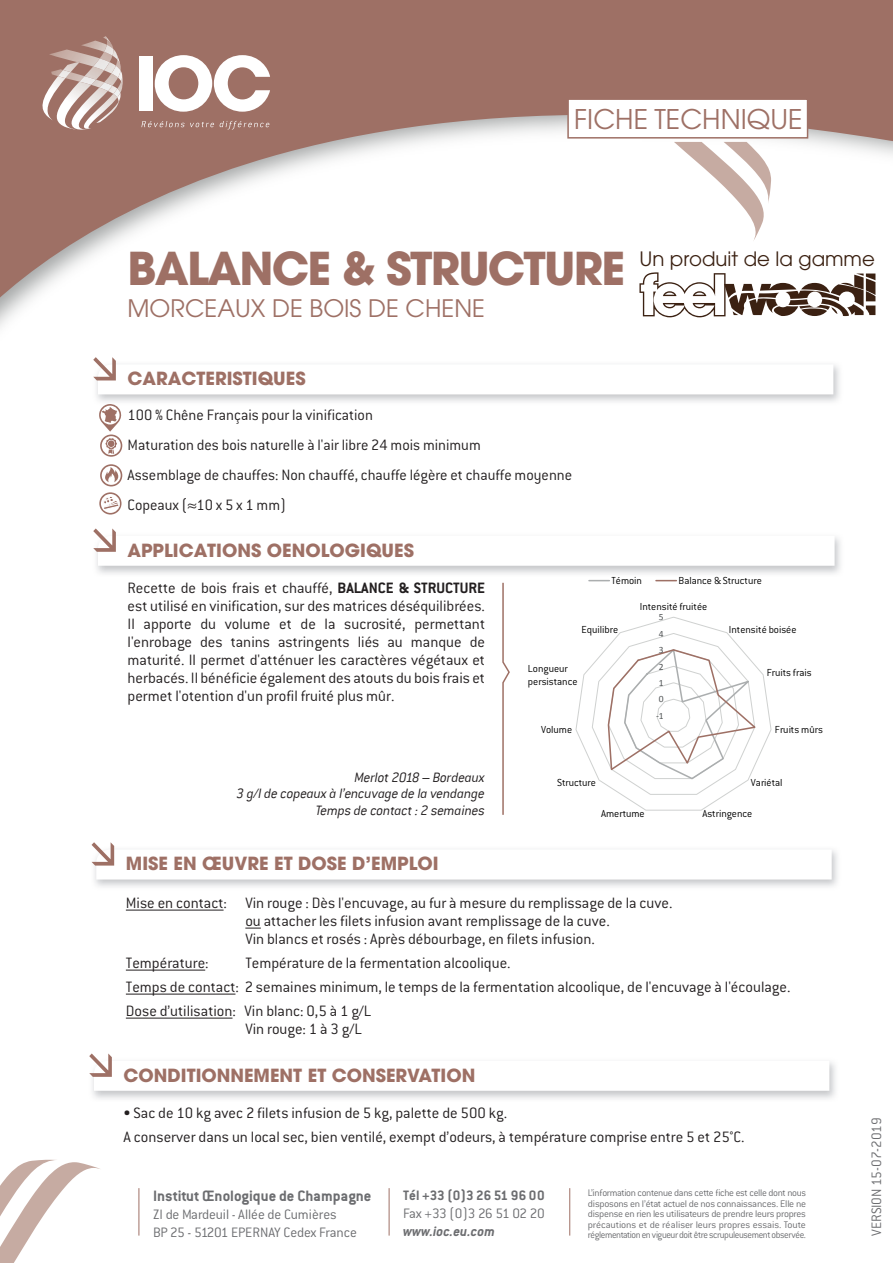
<style>
.page{position:relative;width:893px;height:1263px;background:#fff}
.page>*{position:absolute;margin:0;border:0;box-sizing:border-box;transform-origin:0 0}
.t1{font:700 45px "Avant Garde LT";letter-spacing:-.04em;color:#9e7065}
.t2{font:27px "Avant Garde LT";color:#9e7065}
.t3{font:24px "Avant Garde LT";color:#9e7065}
.t4{font:19.65px "Avant Garde LT";color:#3b2112}
.t5{font:700 18px "Avant Garde LT";color:#9e7065}
.t6{font:300 16.5px/18px "Conduit ITC";color:#231f20}
.t7{font:700 16.5px "Conduit ITC";color:#6c6d70}
.t8{font:italic 300 15px/16.5px "Conduit ITC";letter-spacing:-.015em;color:#231f20;text-align:right}
.t9{font:300 15px/18px "Conduit ITC";letter-spacing:-.01em;color:#6c6d70}
.t10{font:700 15px "Conduit ITC";color:#6c6d70}
.t11{font:300 15px "Conduit ITC";letter-spacing:-.03em;color:#6c6d70}
.t12{font:italic 700 15px "Conduit ITC";color:#6c6d70}
.t13{font:300 11.25px/13.5px "Conduit ITC";color:#000001}
.t14{font:300 10.5px/10.5px "Conduit ITC";letter-spacing:-.035em;color:#6c6d70;text-align:justify}
.t15{font:9.6px "Calibri";color:#515455}
.s1{font-weight:700}
</style>
<div class="page">
<svg style="left:0;top:0;width:893px;height:327px"></svg>
<svg style="left:0;top:1160px;width:100px;height:103px"></svg>
<svg style="left:567px;top:59px;width:242px;height:80px"></svg>
<hr style="left:139px;top:1188px;width:1px;height:47px;background:#9e7065">
<hr style="left:389px;top:1188px;width:1px;height:47px;background:#9e7065">
<hr style="left:569px;top:1188px;width:1px;height:47px;background:#9e7065">
<img style="left:49px;top:49px;width:6px;height:13px">
<img style="left:121px;top:75px;width:2px;height:54px">
<img style="left:113px;top:105px;width:8px;height:25px">
<img style="left:55px;top:36px;width:58px;height:94px">
<img style="left:93px;top:58px;width:6px;height:12px">
<img style="left:79px;top:76px;width:17px;height:9px">
<svg style="left:99px;top:36px;width:23px;height:69px;background:#c4aca5"></svg>
<img style="left:39px;top:62px;width:40px;height:59px">
<svg style="left:58px;top:70px;width:13px;height:8px"></svg>
<svg style="left:141px;top:121px;width:73px;height:6px"></svg>
<svg style="left:220px;top:121px;width:49px;height:8px"></svg>
<div style="left:139px;top:56px;width:14px;height:55px;background:#fff"></div>
<svg style="left:155px;top:55px;width:115px;height:57px"></svg>
<img style="left:674px;top:142px;width:92px;height:100px">
<img style="left:724px;top:142px;width:47px;height:62px">
<svg style="left:93px;top:357px;width:740px;height:37px"></svg>
<svg style="left:93px;top:528px;width:742px;height:38px"></svg>
<svg style="left:92px;top:842px;width:740px;height:37px"></svg>
<svg style="left:89px;top:1053px;width:740px;height:38px"></svg>
<svg style="left:639px;top:272px;width:236px;height:45px"></svg>
<svg style="left:502px;top:582px;width:8px;height:233px"></svg>
<svg style="left:99px;top:404px;width:23px;height:28px"></svg>
<svg style="left:100px;top:434px;width:22px;height:23px"></svg>
<svg style="left:102px;top:436px;width:19px;height:19px"></svg>
<svg style="left:105px;top:438px;width:12px;height:17px"></svg>
<svg style="left:100px;top:464px;width:22px;height:22px"></svg>
<svg style="left:102px;top:466px;width:19px;height:19px"></svg>
<svg style="left:105px;top:467px;width:13px;height:15px"></svg>
<svg style="left:575px;top:616px;width:197px;height:195px"></svg>
<svg style="left:589px;top:580px;width:20px;height:1px"></svg>
<svg style="left:656px;top:580px;width:20px;height:1px"></svg>
<svg style="left:99px;top:492px;width:23px;height:22px"></svg>
<svg style="left:101px;top:494px;width:19px;height:19px"></svg>
<svg style="left:103px;top:496px;width:16px;height:14px"></svg>
<hr style="left:126px;top:910px;width:98px;height:1px;background:#231f20">
<svg style="left:245px;top:928px;width:16px;height:1px"></svg>
<hr style="left:126px;top:970px;width:79px;height:1px;background:#231f20">
<hr style="left:126px;top:994px;width:109px;height:1px;background:#231f20">
<hr style="left:126px;top:1018px;width:106px;height:1px;background:#231f20">
<h2 class="t2" style="left:574px;top:103px;width:230px">FICHE TECHNIQUE</h2>
<h1 class="t1" style="left:128px;top:239px;width:499px">BALANCE &amp; STRUCTURE</h1>
<h3 class="t3" style="left:128px;top:294px;width:359px">MORCEAUX DE BOIS DE CHENE</h3>
<p class="t4" style="left:639px;top:247px;width:237px">Un produit de la gamme</p>
<p class="t5" style="left:128px;top:366px;width:180px">CARACTERISTIQUES</p>
<p class="t6" style="left:128px;top:400px;width:446px;line-height:30px">100 % Chêne Français pour la vinification<br>Maturation des bois naturelle à l'air libre 24 mois minimum<br>Assemblage de chauffes: Non chauffé, chauffe légère et chauffe moyenne Copeaux (≈10 x 5 x 1 mm)</p>
<p class="t5" style="left:128px;top:539px;width:288px">APPLICATIONS OENOLOGIQUES</p>
<p class="t6" style="left:128px;top:579px;width:359px;text-align:justify">Recette de bois frais et chauffé, <span class="s1">BALANCE &amp; STRUCTURE </span>est utilisé en vinification, sur des matrices déséquilibrées.<br>Il apporte du volume et de la sucrosité, permettant l'enrobage des tanins astringents liés au manque de maturité. Il permet d'atténuer les caractères végétaux et herbacés. Il bénéficie également des atouts du bois frais et permet l'otention d'un profil fruité plus mûr.</p>
<p class="t8" style="left:236px;top:769px;width:250px">Merlot 2018 – Bordeaux<br>3 g/l de copeaux à l’encuvage de la vendange<br>Temps de contact : 2 semaines</p>
<p class="t5" style="left:126px;top:852px;width:314px">MISE EN ŒUVRE ET DOSE D’EMPLOI</p>
<p class="t13" style="left:611px;top:574px;width:32px">Témoin</p>
<p class="t13" style="left:678px;top:574px;width:85px">Balance &amp; Structure</p>
<p class="t13" style="left:640px;top:600px;width:69px">Intensité fruitée</p>
<p class="t15" style="left:659px;top:611px;width:6px">5</p>
<p class="t13" style="left:581px;top:622px;width:38px">Equilibre</p>
<p class="t13" style="left:528px;top:662px;width:51px">Longueur persistance</p>
<p class="t15" style="left:659px;top:627px;width:6px">4</p>
<p class="t15" style="left:659px;top:644px;width:6px">3</p>
<p class="t15" style="left:659px;top:660px;width:6px">2</p>
<p class="t15" style="left:659px;top:677px;width:6px">1</p>
<p class="t13" style="left:729px;top:622px;width:69px">Intensité boisée</p>
<p class="t13" style="left:767px;top:666px;width:47px">Fruits frais</p>
<p class="t15" style="left:659px;top:693px;width:6px">0</p>
<p class="t15" style="left:656px;top:709px;width:9px">-1</p>
<p class="t13" style="left:541px;top:723px;width:33px">Volume</p>
<p class="t13" style="left:775px;top:723px;width:50px">Fruits mûrs</p>
<p class="t13" style="left:557px;top:776px;width:40px">Structure</p>
<p class="t13" style="left:751px;top:776px;width:33px">Variétal</p>
<p class="t13" style="left:601px;top:807px;width:45px">Amertume</p>
<p class="t13" style="left:702px;top:807px;width:52px">Astringence</p>
<p class="t6" style="left:245px;top:894px;width:429px;text-indent:-119px">Mise en contact: Vin rouge : Dès l'encuvage, au fur à mesure du remplissage de la cuve. ou attacher les filets infusion avant remplissage de la cuve.<br>Vin blancs et rosés : Après débourbage, en filets infusion.</p>
<p class="t6" style="left:126px;top:954px;width:84px">Température:</p>
<p class="t6" style="left:126px;top:951px;width:666px;line-height:24px;text-indent:119px">Température de la fermentation alcoolique.<br>Temps de contact: 2 semaines minimum, le temps de la fermentation alcoolique, de l'encuvage à l'écoulage.<br>Dose d’utilisation: Vin blanc: 0,5 à 1 g/L</p>
<p class="t6" style="left:245px;top:1020px;width:118px">Vin rouge: 1 à 3 g/L</p>
<p class="t5" style="left:124px;top:1063px;width:353px">CONDITIONNEMENT ET CONSERVATION</p>
<p class="t6" style="left:124px;top:1101px;width:622px;line-height:24px">• Sac de 10 kg avec 2 filets infusion de 5 kg, palette de 500 kg.<br>A conserver dans un local sec, bien ventilé, exempt d’odeurs, à température comprise entre 5 et 25°C.</p>
<p class="t7" style="left:153px;top:1186px;width:220px">Institut Œnologique de Champagne</p>
<p class="t9" style="left:153px;top:1205px;width:205px">ZI de Mardeuil - Allée de Cumières<br>BP 25 - 51201 EPERNAY Cedex France</p>
<p class="t10" style="left:403px;top:1186px;width:143px">Tél +33 (0)3 26 51 96 00</p>
<p class="t11" style="left:403px;top:1205px;width:143px">Fax +33 (0)3 26 51 02 20</p>
<p class="t12" style="left:403px;top:1222px;width:93px">www.ioc.eu.com</p>
<p class="t14" style="left:588px;top:1188px;width:220px">L’information contenue dans cette fiche est celle dont nous disposons en l’état actuel de nos connaissances. Elle ne dispense en rien les utilisateurs de prendre leurs propres précautions et de réaliser leurs propres essais. Toute réglementationenvigueurdoitêtrescrupuleusementobservée.</p>
<p class="t9" style="left:867px;top:1235px;width:120px;rotate:-90deg">VERSION 15-07-2019</p>
</div>
